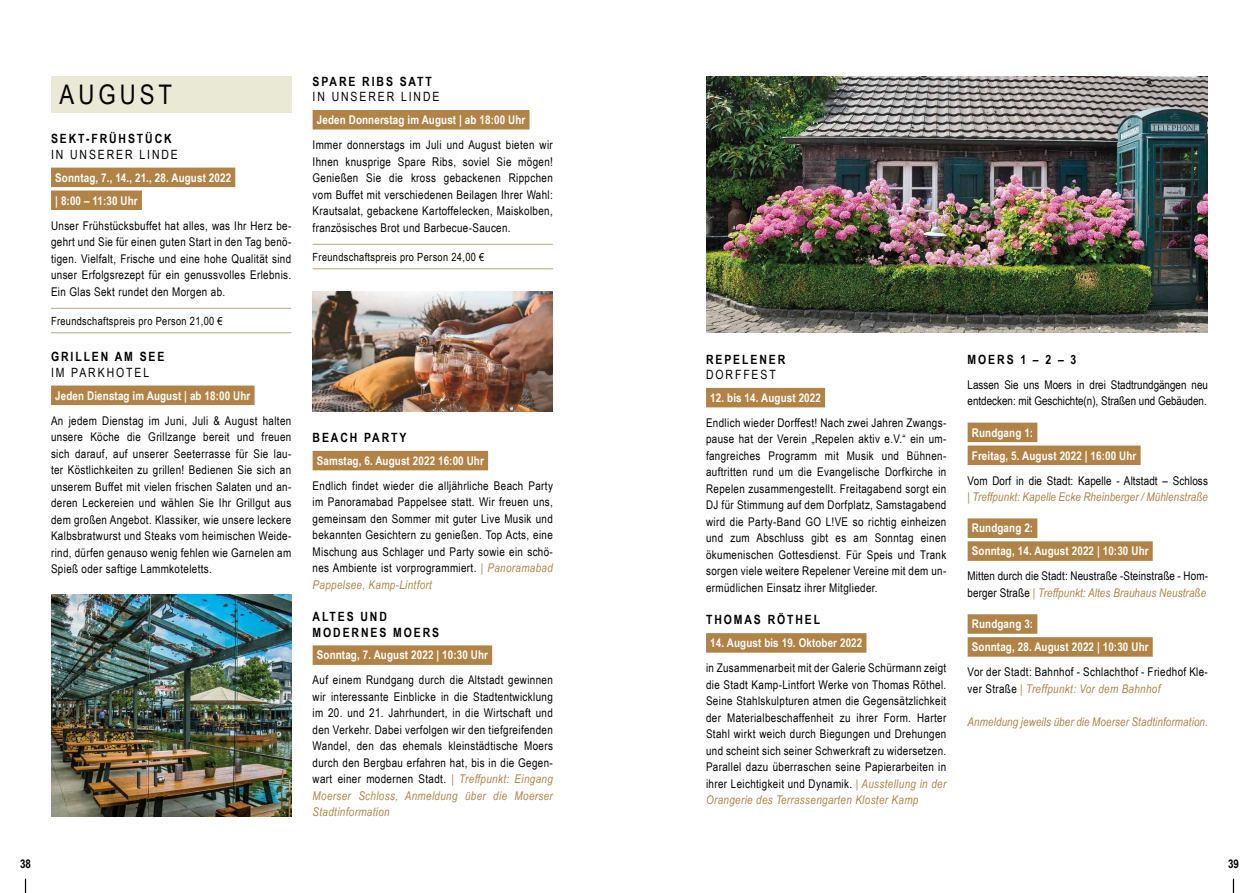
<style>
.page{position:relative;width:1259px;height:893px;background:#fff}
.page>*{position:absolute;margin:0;border:0;box-sizing:border-box;transform-origin:0 0}
.t1{font:27px "Arial Narrow";letter-spacing:.15em;color:#000}
.t2{font:700 12.75px/15.3px "Arial Narrow";letter-spacing:.15em;color:#000}
.t3{font:12.75px "Arial Narrow";letter-spacing:.15em;color:#000}
.t4{font:12px/16.5px "Arial Narrow";letter-spacing:.03em;color:#000;text-align:justify}
.t5{font:700 12px/23px "Arial Narrow";letter-spacing:.01em;color:#fff}
.t6{font:12px/16.5px "Arial Narrow";letter-spacing:.01em;color:#000}
.t7{font:italic 12px "Arial Narrow";letter-spacing:.01em;color:#b28347}
.t8{font:12px/16.5px "Arial Narrow";color:#000}
.t9{font:700 12px "Arial Narrow";color:#000}
.t10{font:11.25px "Arial Narrow";letter-spacing:.03em;color:#000}
.s1{font-style:italic;color:#b28347}
</style>
<div class="page">
<div style="left:51px;top:168px;width:184px;height:19px;background:#b28347"></div>
<div style="left:51px;top:190px;width:91px;height:20px;background:#b28347"></div>
<hr style="left:51px;top:332px;width:240px;height:1px;background:#c3a783">
<hr style="left:51px;top:308px;width:240px;height:1px;background:#c3a783">
<div style="left:51px;top:386px;width:203px;height:19px;background:#b28347"></div>
<div style="left:51px;top:77px;width:240px;height:36px;background:#eae9d6"></div>
<div style="left:313px;top:110px;width:216px;height:19px;background:#b28347"></div>
<hr style="left:313px;top:268px;width:240px;height:1px;background:#c3a783">
<hr style="left:313px;top:244px;width:240px;height:1px;background:#c3a783">
<div style="left:313px;top:451px;width:175px;height:19px;background:#b28347"></div>
<div style="left:313px;top:645px;width:179px;height:20px;background:#b28347"></div>
<img style="left:51px;top:595px;width:240px;height:221px">
<div style="left:706px;top:388px;width:119px;height:19px;background:#b28347"></div>
<div style="left:706px;top:633px;width:160px;height:20px;background:#b28347"></div>
<img style="left:706px;top:77px;width:502px;height:256px">
<div style="left:967px;top:423px;width:70px;height:19px;background:#b28347"></div>
<div style="left:967px;top:445px;width:173px;height:20px;background:#b28347"></div>
<div style="left:967px;top:518px;width:70px;height:20px;background:#b28347"></div>
<div style="left:967px;top:541px;width:185px;height:20px;background:#b28347"></div>
<div style="left:967px;top:614px;width:70px;height:20px;background:#b28347"></div>
<div style="left:967px;top:637px;width:185px;height:20px;background:#b28347"></div>
<img style="left:313px;top:292px;width:240px;height:120px">
<svg style="left:1232px;top:879px;width:2px;height:14px"></svg>
<svg style="left:25px;top:879px;width:1px;height:14px"></svg>
<h1 class="t1" style="left:60px;top:75px;width:114px">AUGUST</h1>
<p class="t2" style="left:51px;top:131px;width:122px">SEKT-FRÜHSTÜCK</p>
<p class="t3" style="left:51px;top:145px;width:128px">IN UNSERER LINDE</p>
<p class="t5" style="left:55px;top:165px;width:177px">Sonntag, 7., 14., 21., 28. August 2022 | 8:00 – 11:30 Uhr</p>
<p class="t4" style="left:51px;top:217px;width:242px">Unser Frühstücksbuffet hat alles, was Ihr Herz be&shy;gehrt und Sie für einen guten Start in den Tag benö&shy;tigen. Vielfalt, Frische und eine hohe Qualität sind unser Erfolgsrezept für ein genussvolles Erlebnis.<br>Ein Glas Sekt rundet den Morgen ab.</p>
<p class="t10" style="left:51px;top:313px;width:173px">Freundschaftspreis pro Person 21,00 €</p>
<p class="t2" style="left:51px;top:349px;width:115px">GRILLEN AM SEE</p>
<p class="t3" style="left:51px;top:363px;width:100px">IM PARKHOTEL</p>
<p class="t5" style="left:55px;top:383px;width:197px">Jeden Dienstag im August | ab 18:00 Uhr</p>
<p class="t4" style="left:51px;top:412px;width:242px">An jedem Dienstag im Juni, Juli &amp; August halten unsere Köche die Grillzange bereit und freuen sich darauf, auf unserer Seeterrasse für Sie lau&shy;ter Köstlichkeiten zu grillen! Bedienen Sie sich an unserem Buffet mit vielen frischen Salaten und an&shy;deren Leckereien und wählen Sie Ihr Grillgut aus dem großen Angebot. Klassiker, wie unsere leckere Kalbsbratwurst und Steaks vom heimischen Weide&shy;rind, dürfen genauso wenig fehlen wie Garnelen am Spieß oder saftige Lammkoteletts.</p>
<p class="t2" style="left:313px;top:73px;width:121px">SPARE RIBS SATT</p>
<p class="t3" style="left:313px;top:87px;width:128px">IN UNSERER LINDE</p>
<p class="t5" style="left:317px;top:108px;width:210px">Jeden Donnerstag im August | ab 18:00 Uhr</p>
<p class="t4" style="left:313px;top:136px;width:242px">Immer donnerstags im Juli und August bieten wir Ihnen knusprige Spare Ribs, soviel Sie mögen!<br>Genießen Sie die kross gebackenen Rippchen vom Buffet mit verschiedenen Beilagen Ihrer Wahl:<br>Krautsalat, gebackene Kartoffelecken, Maiskolben, französisches Brot und Barbecue-Saucen.</p>
<p class="t10" style="left:313px;top:249px;width:173px">Freundschaftspreis pro Person 24,00 €</p>
<p class="t2" style="left:313px;top:429px;width:95px">BEACH PARTY</p>
<p class="t5" style="left:317px;top:449px;width:169px">Samstag, 6. August 2022 16:00 Uhr</p>
<p class="t4" style="left:313px;top:477px;width:242px">Endlich findet wieder die alljährliche Beach Party im Panoramabad Pappelsee statt. Wir freuen uns, gemeinsam den Sommer mit guter Live Musik und bekannten Gesichtern zu genießen. Top Acts, eine Mischung aus Schlager und Party sowie ein schö&shy;nes Ambiente ist vorprogrammiert. <span class="s1">| Panoramabad Pappelsee, Kamp-Lintfort</span></p>
<p class="t2" style="left:313px;top:608px;width:128px">ALTES UND<br>MODERNES MOERS</p>
<p class="t5" style="left:317px;top:643px;width:173px">Sonntag, 7. August 2022 | 10:30 Uhr</p>
<p class="t4" style="left:313px;top:671px;width:242px">Auf einem Rundgang durch die Altstadt gewinnen wir interessante Einblicke in die Stadtentwicklung im 20. und 21. Jahrhundert, in die Wirtschaft und den Verkehr. Dabei verfolgen wir den tiefgreifenden Wandel, den das ehemals kleinstädtische Moers durch den Bergbau erfahren hat, bis in die Gegen&shy;wart einer modernen Stadt. <span class="s1">| Treffpunkt: Eingang Moerser Schloss, Anmeldung über die Moerser Stadtinformation</span></p>
<p class="t2" style="left:706px;top:351px;width:81px">REPELENER</p>
<p class="t3" style="left:706px;top:365px;width:71px">DORFFEST</p>
<p class="t5" style="left:710px;top:386px;width:112px">12. bis 14. August 2022</p>
<p class="t4" style="left:706px;top:414px;width:242px">Endlich wieder Dorffest! Nach zwei Jahren Zwangs&shy;pause hat der Verein „Repelen aktiv e.V.“ ein um&shy;fangreiches Programm mit Musik und Bühnen&shy;auftritten rund um die Evangelische Dorfkirche in Repelen zusammengestellt. Freitagabend sorgt ein DJ für Stimmung auf dem Dorfplatz, Samstagabend wird die Party-Band GO L!VE so richtig einheizen und zum Abschluss gibt es am Sonntag einen ökumenischen Gottesdienst. Für Speis und Trank sorgen viele weitere Repelener Vereine mit dem un&shy;ermüdlichen Einsatz ihrer Mitglieder.</p>
<p class="t2" style="left:706px;top:611px;width:116px">THOMAS RÖTHEL</p>
<p class="t5" style="left:710px;top:631px;width:154px">14. August bis 19. Oktober 2022</p>
<p class="t4" style="left:706px;top:659px;width:242px">in Zusammenarbeit mit der Galerie Schürmann zeigt die Stadt Kamp-Lintfort Werke von Thomas Röthel.<br>Seine Stahlskulpturen atmen die Gegensätzlichkeit der Materialbeschaffenheit zu ihrer Form. Harter Stahl wirkt weich durch Biegungen und Drehungen und scheint sich seiner Schwerkraft zu widersetzen.<br>Parallel dazu überraschen seine Papierarbeiten in ihrer Leichtigkeit und Dynamik. <span class="s1">| Ausstellung in der Orangerie des Terrassengarten Kloster Kamp</span></p>
<p class="t2" style="left:967px;top:351px;width:110px">MOERS 1 – 2 – 3</p>
<p class="t8" style="left:967px;top:376px;width:242px">Lassen Sie uns Moers in drei Stadtrundgängen neu entdecken: mit Geschichte(n), Straßen und Gebäuden.</p>
<p class="t5" style="left:972px;top:420px;width:166px">Rundgang 1:<br>Freitag, 5. August 2022 | 16:00 Uhr</p>
<p class="t6" style="left:967px;top:472px;width:242px">Vom Dorf in die Stadt: Kapelle - Altstadt – Schloss</p>
<p class="t7" style="left:967px;top:488px;width:242px">| Treffpunkt: Kapelle Ecke Rheinberger / Mühlenstraße</p>
<p class="t5" style="left:972px;top:516px;width:178px">Rundgang 2:<br>Sonntag, 14. August 2022 | 10:30 Uhr</p>
<p class="t6" style="left:967px;top:567px;width:242px">Mitten durch die Stadt: Neustraße -Steinstraße - Hom&shy;berger Straße <span class="s1">| Treffpunkt: Altes Brauhaus Neustraße</span></p>
<p class="t5" style="left:972px;top:612px;width:178px">Rundgang 3:<br>Sonntag, 28. August 2022 | 10:30 Uhr</p>
<p class="t4" style="left:967px;top:663px;width:242px">Vor der Stadt: Bahnhof - Schlachthof - Friedhof Kle&shy;ver Straße <span class="s1">| Treffpunkt: Vor dem Bahnhof</span></p>
<p class="t7" style="left:967px;top:714px;width:242px">Anmeldung jeweils über die Moerser Stadtinformation.</p>
<p class="t9" style="left:20px;top:855px;width:12px">38</p>
<p class="t9" style="left:1228px;top:855px;width:12px">39</p>
</div>
